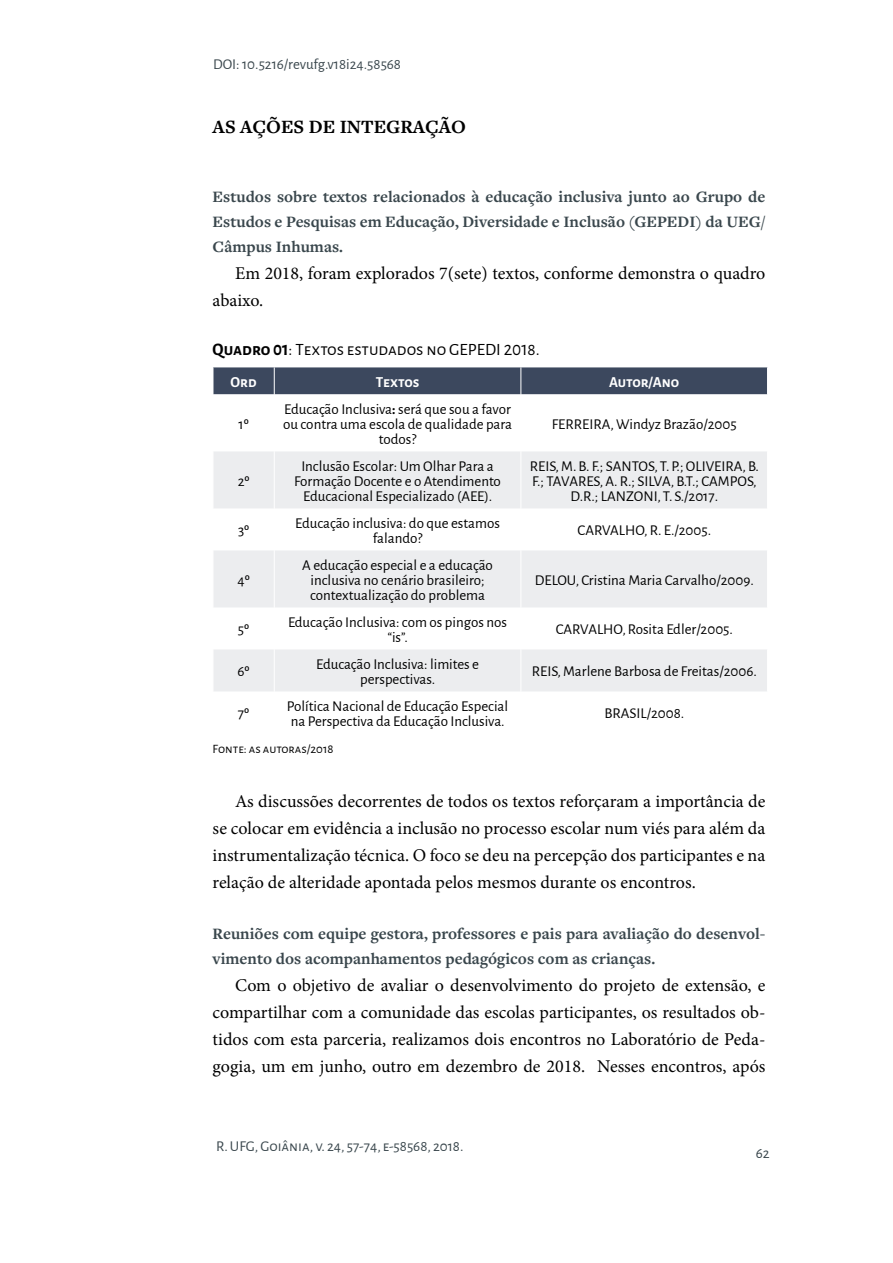
<style>
.page{position:relative;width:893px;height:1263px;background:#fff}
.page>*{position:absolute;margin:0;border:0;box-sizing:border-box;transform-origin:0 0}
.t1{font:700 19.5px "Freight Text Pro";color:#000}
.t2{font:18px/27px "Minion Pro";color:#000;text-align:justify}
.t3{font:17.25px "Alegreya Sans SC";color:#000}
.t4{font:700 16.5px/24.8px "Freight Text Pro";color:#3a474d;text-align:justify}
.t5{font:15px/15px "Alegreya Sans";color:#000;text-align:center}
.t6{font:15px "Alegreya Sans SC";color:#3a474d}
.t7{font:15px "Alegreya Sans";color:#3a474d}
.t8{font:700 15px "Alegreya Sans SC";color:#fff}
.t9{font:12.75px "Alegreya Sans SC";color:#000}
.s1{font-weight:700}
.s2{font-family:"Alegreya Sans"}
</style>
<div class="page">
<svg style="left:214px;top:451px;width:553px;height:240px;fill:#ecedef"></svg>
<div style="left:213px;top:367px;width:555px;height:27px;background:#3c485e"></div>
<hr style="left:274px;top:451px;width:1px;height:57px;background:#fff">
<hr style="left:520px;top:451px;width:1px;height:57px;background:#fff">
<hr style="left:274px;top:508px;width:1px;height:42px;background:#fff">
<hr style="left:520px;top:508px;width:1px;height:42px;background:#fff">
<hr style="left:274px;top:550px;width:1px;height:57px;background:#fff">
<hr style="left:520px;top:550px;width:1px;height:57px;background:#fff">
<hr style="left:274px;top:607px;width:1px;height:42px;background:#fff">
<hr style="left:520px;top:607px;width:1px;height:42px;background:#fff">
<hr style="left:274px;top:649px;width:1px;height:42px;background:#fff">
<hr style="left:520px;top:649px;width:1px;height:42px;background:#fff">
<p class="t7" style="left:213px;top:54px;width:190px">DOI: 10.5216/revufg.v18i24.58568</p>
<h1 class="t1" style="left:213px;top:113px;width:255px">AS AÇÕES DE INTEGRAÇÃO</h1>
<p class="t4" style="left:213px;top:184px;width:554px">Estudos sobre textos relacionados à educação inclusiva junto ao Grupo de Estudos e Pesquisas em Educação, Diversidade e Inclusão (GEPEDI) da UEG/ Câmpus Inhumas.</p>
<p class="t2" style="left:213px;top:260px;width:554px;text-indent:22px">Em 2018, foram explorados 7(sete) textos, conforme demonstra o quadro abaixo.</p>
<p class="t3" style="left:213px;top:338px;width:329px"><span class="s1">Quadro 01</span>: Textos estudados no GEPEDI 2018.</p>
<p class="t8" style="left:231px;top:371px;width:28px">Ord</p>
<p class="t8" style="left:376px;top:371px;width:45px">Textos</p>
<p class="t8" style="left:609px;top:371px;width:72px">Autor/Ano</p>
<p class="t5" style="left:238px;top:416px;width:12px">1º</p>
<p class="t5" style="left:283px;top:401px;width:231px">Educação Inclusiva<span class="s1">:</span> será que sou a favor ou contra uma escola de qualidade para todos?</p>
<p class="t5" style="left:552px;top:416px;width:186px">FERREIRA, Windyz Brazão/2005</p>
<p class="t5" style="left:238px;top:473px;width:13px">2º</p>
<p class="t5" style="left:294px;top:458px;width:208px">Inclusão Escolar: Um Olhar Para a<br>Formação Docente e o Atendimento<br>Educacional Especializado (AEE).</p>
<p class="t5" style="left:530px;top:458px;width:231px">REIS, M. B. F.; SANTOS, T. P.; OLIVEIRA, B.<br>F.; TAVARES, A. R.; SILVA, B.T.; CAMPOS,<br>D.R.; LANZONI, T. S./2017.</p>
<p class="t5" style="left:238px;top:522px;width:13px">3º</p>
<p class="t5" style="left:295px;top:515px;width:206px">Educação inclusiva: do que estamos falando?</p>
<p class="t5" style="left:578px;top:522px;width:135px">CARVALHO, R. E./2005.</p>
<p class="t5" style="left:237px;top:572px;width:14px">4º</p>
<p class="t5" style="left:302px;top:557px;width:192px">A educação especial e a educação inclusiva no cenário brasileiro; contextualização do problema</p>
<p class="t5" style="left:535px;top:572px;width:221px">DELOU, Cristina Maria Carvalho/2009.</p>
<p class="t5" style="left:238px;top:621px;width:13px">5º</p>
<p class="t5" style="left:288px;top:614px;width:221px">Educação Inclusiva: com os pingos nos “is”.</p>
<p class="t5" style="left:556px;top:621px;width:179px">CARVALHO, Rosita Edler/2005.</p>
<p class="t5" style="left:238px;top:663px;width:14px">6º</p>
<p class="t5" style="left:316px;top:656px;width:164px">Educação Inclusiva: limites e perspectivas.</p>
<p class="t5" style="left:532px;top:663px;width:227px">REIS, Marlene Barbosa de Freitas/2006.</p>
<p class="t5" style="left:238px;top:705px;width:13px">7º</p>
<p class="t5" style="left:287px;top:698px;width:223px;text-align:left">Política Nacional de Educação Especial na Perspectiva da Educação Inclusiva.</p>
<p class="t5" style="left:604px;top:705px;width:81px">BRASIL/2008.</p>
<p class="t9" style="left:213px;top:740px;width:122px">Fonte: as autoras/2018</p>
<p class="t2" style="left:213px;top:787px;width:554px;text-indent:22px">As discussões decorrentes de todos os textos reforçaram a importância de se colocar em evidência a inclusão no processo escolar num viés para além da instrumentalização técnica. O foco se deu na percepção dos participantes e na relação de alteridade apontada pelos mesmos durante os encontros.</p>
<p class="t4" style="left:213px;top:921px;width:554px">Reuniões com equipe gestora, professores e pais para avaliação do desenvol&shy;vimento dos acompanhamentos pedagógicos com as crianças.</p>
<p class="t2" style="left:213px;top:972px;width:554px;text-indent:22px">Com o objetivo de avaliar o desenvolvimento do projeto de extensão, e compartilhar com a comunidade das escolas participantes, os resultados ob&shy;tidos com esta parceria, realizamos dois encontros no Laboratório de Peda&shy;gogia, um em junho, outro em dezembro de 2018. Nesses encontros, após</p>
<p class="t6" style="left:216px;top:1135px;width:249px">R. UFG, Goiânia, v. 24, 57-74, e-<span class="s2">58568</span>, 2018.</p>
<p class="t6" style="left:756px;top:1143px;width:15px">62</p>
</div>
